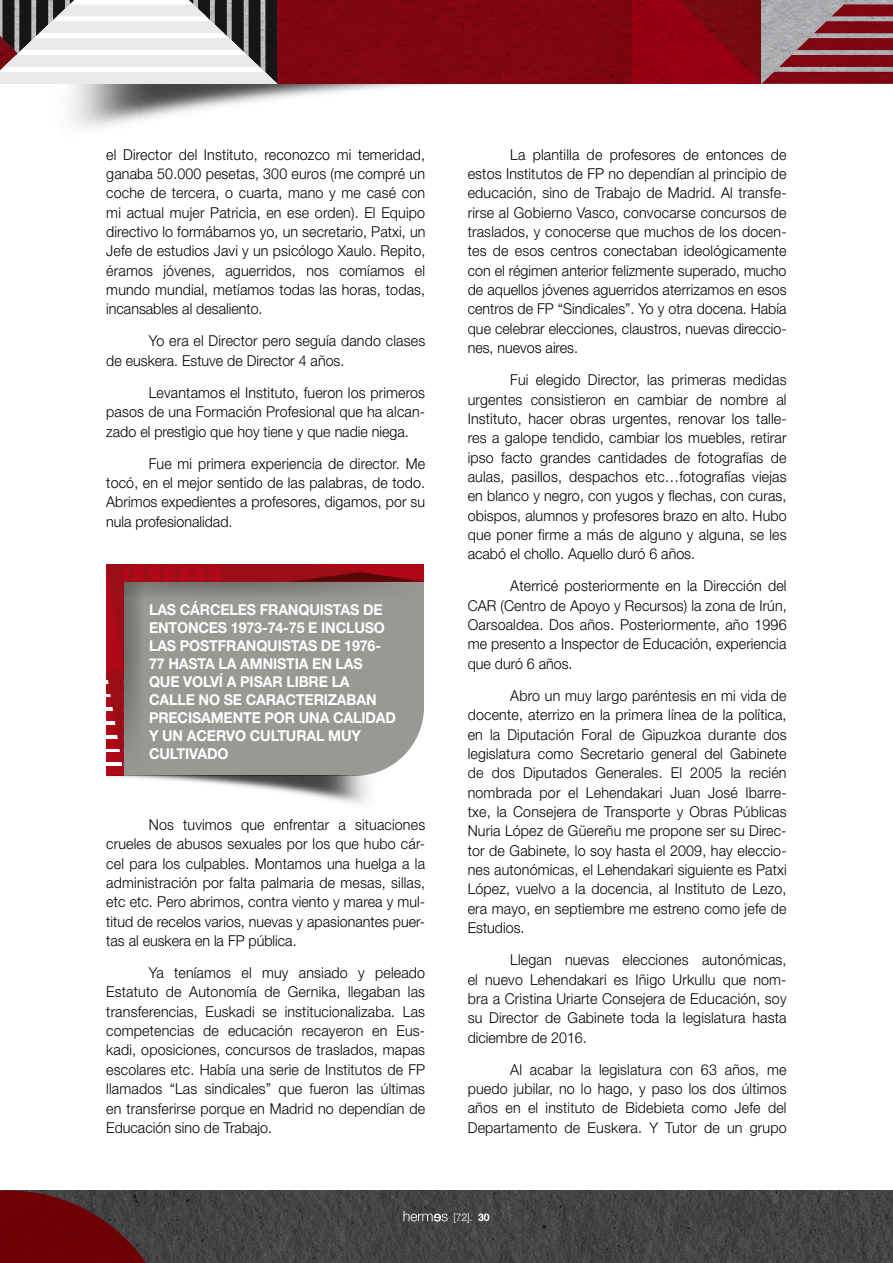
<style>
.page{position:relative;width:893px;height:1263px;background:#fff}
.page>*{position:absolute;margin:0;border:0;box-sizing:border-box;transform-origin:0 0}
.t1{font:300 15px/19.4px "Helvetica Neue LT Std";letter-spacing:.005em;color:#000;text-align:justify;scale:.95 1}
.t2{font:700 15px/18px "Helvetica Neue LT Std";letter-spacing:-.01em;color:#fff;scale:.95 1}
.t3{font:300 10.5px "Helvetica Neue LT Std";color:#fff}
.s1{font-weight:700}
</style>
<div class="page">
<img style="left:175px;top:1191px;width:717px;height:72px">
<img style="left:70px;top:84px;width:361px;height:45px">
<img style="left:277px;top:0;width:616px;height:84px">
<svg style="left:0;top:0;width:277px;height:84px"></svg>
<svg style="left:403px;top:1211px;width:45px;height:10px"></svg>
<img style="left:0;top:1191px;width:175px;height:72px">
<svg style="left:106px;top:564px;width:318px;height:212px;background:#988483"></svg>
<img style="left:108px;top:775px;width:273px;height:29px">
<p class="t1" style="left:106px;top:144px;width:337px">el Director del Instituto, reconozco mi temeridad, ganaba 50.000 pesetas, 300 euros (me compré un coche de tercera, o cuarta, mano y me casé con mi actual mujer Patricia, en ese orden). El Equipo directivo lo formábamos yo, un secretario, Patxi, un Jefe de estudios Javi y un psicólogo Xaulo. Repito, éramos jóvenes, aguerridos, nos comíamos el mundo mundial, metíamos todas las horas, todas, incansables al desaliento.</p>
<p class="t1" style="left:106px;top:331px;width:337px;text-indent:43px">Yo era el Director pero seguía dando clases de euskera. Estuve de Director 4 años.</p>
<p class="t1" style="left:106px;top:383px;width:337px;text-indent:43px">Levantamos el Instituto, fueron los primeros pasos de una Formación Profesional que ha alcan&shy;zado el prestigio que hoy tiene y que nadie niega.</p>
<p class="t1" style="left:106px;top:453px;width:337px;text-indent:43px">Fue mi primera experiencia de director. Me tocó, en el mejor sentido de las palabras, de todo.<br>Abrimos expedientes a profesores, digamos, por su nula profesionalidad.</p>
<p class="t2" style="left:149px;top:600px;width:262px">LAS CÁRCELES FRANQUISTAS DE<br>ENTONCES 1973-74-75 E INCLUSO<br>LAS POSTFRANQUISTAS DE 1976-<br>77 HASTA LA AMNISTIA EN LAS<br>QUE VOLVÍ A PISAR LIBRE LA<br>CALLE NO SE CARACTERIZABAN<br>PRECISAMENTE POR UNA CALIDAD<br>Y UN ACERVO CULTURAL MUY<br>CULTIVADO</p>
<p class="t1" style="left:106px;top:814px;width:337px;text-indent:43px">Nos tuvimos que enfrentar a situaciones crueles de abusos sexuales por los que hubo cár&shy;cel para los culpables. Montamos una huelga a la administración por falta palmaria de mesas, sillas, etc etc. Pero abrimos, contra viento y marea y mul&shy;titud de recelos varios, nuevas y apasionantes puer&shy;tas al euskera en la FP pública.</p>
<p class="t1" style="left:106px;top:963px;width:337px;text-indent:43px">Ya teníamos el muy ansiado y peleado Estatuto de Autonomía de Gernika, llegaban las transferencias, Euskadi se institucionalizaba. Las competencias de educación recayeron en Eus&shy;kadi, oposiciones, concursos de traslados, mapas escolares etc. Había una serie de Institutos de FP llamados “Las sindicales” que fueron las últimas en transferirse porque en Madrid no dependían de Educación sino de Trabajo.</p>
<p class="t1" style="left:468px;top:144px;width:337px;text-indent:43px">La plantilla de profesores de entonces de estos Institutos de FP no dependían al principio de educación, sino de Trabajo de Madrid. Al transfe&shy;rirse al Gobierno Vasco, convocarse concursos de traslados, y conocerse que muchos de los docen&shy;tes de esos centros conectaban ideológicamente con el régimen anterior felizmente superado, mucho de aquellos jóvenes aguerridos aterrizamos en esos centros de FP “Sindicales”. Yo y otra docena. Había que celebrar elecciones, claustros, nuevas direccio&shy;nes, nuevos aires.</p>
<p class="t1" style="left:468px;top:370px;width:337px;text-indent:43px">Fui elegido Director, las primeras medidas urgentes consistieron en cambiar de nombre al Instituto, hacer obras urgentes, renovar los talle&shy;res a galope tendido, cambiar los muebles, retirar ipso facto grandes cantidades de fotografías de aulas, pasillos, despachos etc…fotografías viejas en blanco y negro, con yugos y flechas, con curas, obispos, alumnos y profesores brazo en alto. Hubo que poner firme a más de alguno y alguna, se les acabó el chollo. Aquello duró 6 años.</p>
<p class="t1" style="left:468px;top:576px;width:337px;text-indent:43px">Aterricé posteriormente en la Dirección del CAR (Centro de Apoyo y Recursos) la zona de Irún, Oarsoaldea. Dos años. Posteriormente, año 1996 me presento a Inspector de Educación, experiencia que duró 6 años.</p>
<p class="t1" style="left:468px;top:686px;width:337px;text-indent:43px">Abro un muy largo paréntesis en mi vida de docente, aterrizo en la primera línea de la política, en la Diputación Foral de Gipuzkoa durante dos legislatura como Secretario general del Gabinete de dos Diputados Generales. El 2005 la recién nombrada por el Lehendakari Juan José Ibarre&shy;txe, la Consejera de Transporte y Obras Públicas Nuria López de Güereñu me propone ser su Direc&shy;tor de Gabinete, lo soy hasta el 2009, hay eleccio&shy;nes autonómicas, el Lehendakari siguiente es Patxi López, vuelvo a la docencia, al Instituto de Lezo, era mayo, en septiembre me estreno como jefe de Estudios.</p>
<p class="t1" style="left:468px;top:950px;width:337px;text-indent:43px">Llegan nuevas elecciones autonómicas, el nuevo Lehendakari es Iñigo Urkullu que nom&shy;bra a Cristina Uriarte Consejera de Educación, soy su Director de Gabinete toda la legislatura hasta diciembre de 2016.</p>
<p class="t1" style="left:468px;top:1059px;width:337px;text-indent:43px">Al acabar la legislatura con 63 años, me puedo jubilar, no lo hago, y paso los dos últimos años en el instituto de Bidebieta como Jefe del Departamento de Euskera. Y Tutor de un grupo</p>
<p class="t3" style="left:453px;top:1211px;width:38px">[72]. <span class="s1">30</span></p>
</div>
